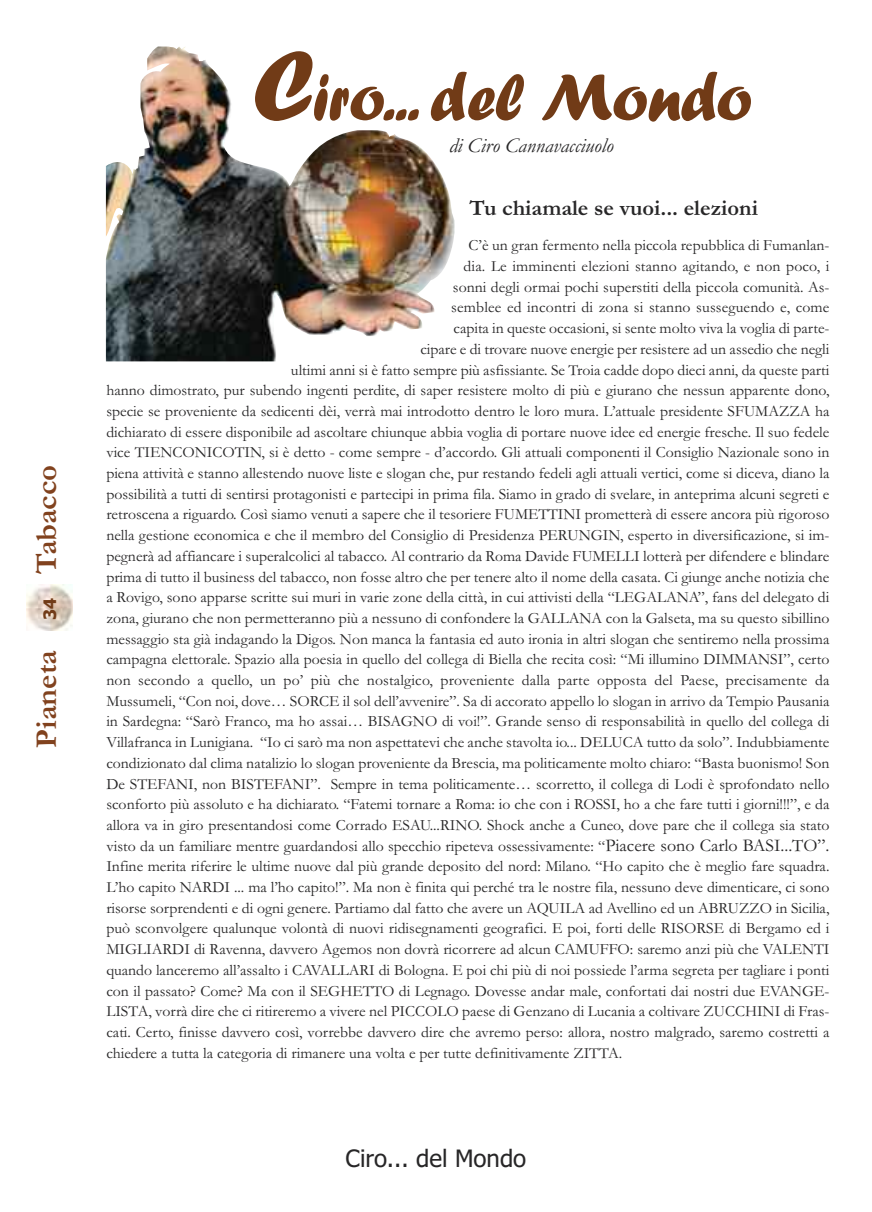
<style>
.page{position:relative;width:872px;height:1212px;background:#fff}
.page>*{position:absolute;margin:0;border:0;box-sizing:border-box;transform-origin:0 0}
.t1{font:68.85px "Forte";letter-spacing:-.015em;color:#713b17}
.t2{font:700 30.6px "Garamond";color:#81421e}
.t3{font:24px "Tahoma";color:#272627}
.t4{font:700 22.5px "Garamond";color:#272627}
.t5{font:italic 21px "Garamond";color:#272627}
.t6{font:700 17.25px "Tahoma";color:#713b17}
.t7{font:15.75px "Garamond";color:#272627}
.s1{font-size:103.2px}
.s2{font-size:18px}
</style>
<div class="page">
<img style="left:27px;top:585px;width:46px;height:46px">
<img style="left:106px;top:46px;width:348px;height:315px">
<h2 class="t2" style="left:28px;top:574px;width:110px;rotate:-90deg">Tabacco</h2>
<p class="t6" style="left:40px;top:620px;width:24px;rotate:-90deg">34</p>
<h2 class="t2" style="left:28px;top:747px;width:99px;rotate:-90deg">Pianeta</h2>
<h1 class="t1" style="left:252px;top:56px;width:501px"><span class="s1">C</span>iro... del Mondo</h1>
<h3 class="t5" style="left:449px;top:133px;width:166px">di Ciro Cannavacciuolo</h3>
<h3 class="t4" style="left:469px;top:194px;width:290px">Tu chiamale se vuoi... elezioni</h3>
<p class="t7" style="left:468px;top:236px;width:362px">C’è un gran fermento nella piccola repubblica di Fumanlan-</p>
<p class="t7" style="left:463px;top:256px;width:367px">dia. Le imminenti elezioni stanno agitando, e non poco, i</p>
<p class="t7" style="left:453px;top:277px;width:378px">sonni degli ormai pochi superstiti della piccola comunità. As-</p>
<p class="t7" style="left:451px;top:298px;width:380px">semblee ed incontri di zona si stanno susseguendo e, come</p>
<p class="t7" style="left:453px;top:318px;width:377px">capita in queste occasioni, si sente molto viva la voglia di parte-</p>
<p class="t7" style="left:420px;top:339px;width:410px">cipare e di trovare nuove energie per resistere ad un assedio che negli</p>
<p class="t7" style="left:291px;top:360px;width:540px">ultimi anni si è fatto sempre più asfissiante. Se Troia cadde dopo dieci anni, da queste parti</p>
<p class="t7" style="left:106px;top:381px;width:724px">hanno dimostrato, pur subendo ingenti perdite, di saper resistere molto di più e giurano che nessun apparente dono,</p>
<p class="t7" style="left:106px;top:401px;width:724px">specie se proveniente da sedicenti dèi, verrà mai introdotto dentro le loro mura. L’attuale presidente SFUMAZZA ha</p>
<p class="t7" style="left:106px;top:422px;width:724px">dichiarato di essere disponibile ad ascoltare chiunque abbia voglia di portare nuove idee ed energie fresche. Il suo fedele</p>
<p class="t7" style="left:106px;top:443px;width:724px">vice TIENCONICOTIN, si è detto - come sempre - d’accordo. Gli attuali componenti il Consiglio Nazionale sono in</p>
<p class="t7" style="left:106px;top:463px;width:724px">piena attività e stanno allestendo nuove liste e slogan che, pur restando fedeli agli attuali vertici, come si diceva, diano la</p>
<p class="t7" style="left:106px;top:484px;width:724px">possibilità a tutti di sentirsi protagonisti e partecipi in prima fila. Siamo in grado di svelare, in anteprima alcuni segreti e</p>
<p class="t7" style="left:106px;top:505px;width:724px">retroscena a riguardo. Così siamo venuti a sapere che il tesoriere FUMETTINI prometterà di essere ancora più rigoroso</p>
<p class="t7" style="left:106px;top:525px;width:724px">nella gestione economica e che il membro del Consiglio di Presidenza PERUNGIN, esperto in diversificazione, si im-</p>
<p class="t7" style="left:106px;top:546px;width:724px">pegnerà ad affiancare i superalcolici al tabacco. Al contrario da Roma Davide FUMELLI lotterà per difendere e blindare</p>
<p class="t7" style="left:106px;top:567px;width:724px">prima di tutto il business del tabacco, non fosse altro che per tenere alto il nome della casata. Ci giunge anche notizia che</p>
<p class="t7" style="left:106px;top:588px;width:724px">a Rovigo, sono apparse scritte sui muri in varie zone della città, in cui attivisti della “LEGALANA”, fans del delegato di</p>
<p class="t7" style="left:106px;top:608px;width:724px">zona, giurano che non permetteranno più a nessuno di confondere la GALLANA con la Galseta, ma su questo sibillino</p>
<p class="t7" style="left:106px;top:629px;width:724px">messaggio sta già indagando la Digos. Non manca la fantasia ed auto ironia in altri slogan che sentiremo nella prossima</p>
<p class="t7" style="left:106px;top:650px;width:724px">campagna elettorale. Spazio alla poesia in quello del collega di Biella che recita così: “Mi illumino DIMMANSI”, certo</p>
<p class="t7" style="left:106px;top:670px;width:724px">non secondo a quello, un po’ più che nostalgico, proveniente dalla parte opposta del Paese, precisamente da</p>
<p class="t7" style="left:106px;top:691px;width:724px">Mussumeli, “Con noi, dove… SORCE il sol dell’avvenire”. Sa di accorato appello lo slogan in arrivo da Tempio Pausania</p>
<p class="t7" style="left:106px;top:712px;width:724px">in Sardegna: “Sarò Franco, ma ho assai… BISAGNO di voi!”. Grande senso di responsabilità in quello del collega di</p>
<p class="t7" style="left:106px;top:732px;width:724px">Villafranca in Lunigiana. “Io ci sarò ma non aspettatevi che anche stavolta io... DELUCA tutto da solo”. Indubbiamente</p>
<p class="t7" style="left:106px;top:753px;width:724px">condizionato dal clima natalizio lo slogan proveniente da Brescia, ma politicamente molto chiaro: “Basta buonismo! Son</p>
<p class="t7" style="left:106px;top:774px;width:724px">De STEFANI, non BISTEFANI”. Sempre in tema politicamente… scorretto, il collega di Lodi è sprofondato nello</p>
<p class="t7" style="left:106px;top:795px;width:724px">sconforto più assoluto e ha dichiarato. “Fatemi tornare a Roma: io che con i ROSSI, ho a che fare tutti i giorni!!!”, e da</p>
<p class="t7" style="left:106px;top:815px;width:724px">allora va in giro presentandosi come Corrado ESAU...RINO. Shock anche a Cuneo, dove pare che il collega sia stato</p>
<p class="t7" style="left:106px;top:836px;width:724px">visto da un familiare mentre guardandosi allo specchio ripeteva ossessivamente: “<span class="s2">Piacere sono Carlo BASI...TO”.</span></p>
<p class="t7" style="left:106px;top:857px;width:724px">Infine merita riferire le ultime nuove dal più grande deposito del nord: Milano. “Ho capito che è meglio fare squadra.</p>
<p class="t7" style="left:106px;top:877px;width:724px">L’ho capito NARDI ... ma l’ho capito!”. Ma non è finita qui perché tra le nostre fila, nessuno deve dimenticare, ci sono</p>
<p class="t7" style="left:106px;top:898px;width:724px">risorse sorprendenti e di ogni genere. Partiamo dal fatto che avere un AQUILA ad Avellino ed un ABRUZZO in Sicilia,</p>
<p class="t7" style="left:106px;top:919px;width:724px">può sconvolgere qualunque volontà di nuovi ridisegnamenti geografici. E poi, forti delle RISORSE di Bergamo ed i</p>
<p class="t7" style="left:106px;top:939px;width:724px">MIGLIARDI di Ravenna, davvero Agemos non dovrà ricorrere ad alcun CAMUFFO: saremo anzi più che VALENTI</p>
<p class="t7" style="left:106px;top:960px;width:724px">quando lanceremo all’assalto i CAVALLARI di Bologna. E poi chi più di noi possiede l’arma segreta per tagliare i ponti</p>
<p class="t7" style="left:106px;top:981px;width:724px">con il passato? Come? Ma con il SEGHETTO di Legnago. Dovesse andar male, confortati dai nostri due EVANGE-</p>
<p class="t7" style="left:106px;top:1002px;width:724px">LISTA, vorrà dire che ci ritireremo a vivere nel PICCOLO paese di Genzano di Lucania a coltivare ZUCCHINI di Fras-</p>
<p class="t7" style="left:106px;top:1022px;width:724px">cati. Certo, finisse davvero così, vorrebbe davvero dire che avremo perso: allora, nostro malgrado, saremo costretti a</p>
<p class="t7" style="left:106px;top:1043px;width:517px">chiedere a tutta la categoria di rimanere una volta e per tutte definitivamente ZITTA.</p>
<h3 class="t3" style="left:346px;top:1144px;width:182px">Ciro... del Mondo</h3>
</div>
